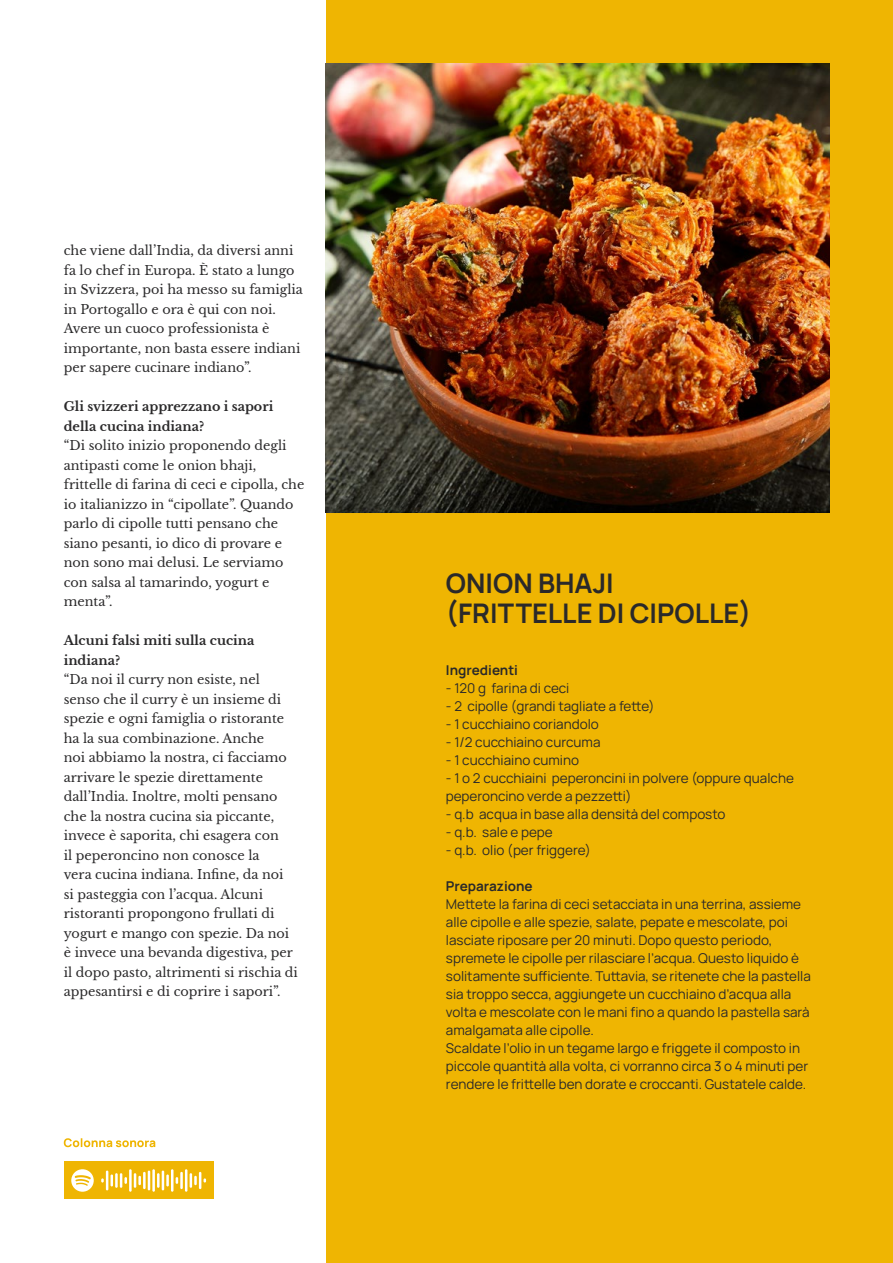
<style>
.page{position:relative;width:893px;height:1263px;background:#fff}
.page>*{position:absolute;margin:0;border:0;box-sizing:border-box;transform-origin:0 0}
.t1{font:700 27px/30px "Manrope";color:#2a292a}
.t2{font:13.5px/18px "Manrope";color:#2a292a}
.t3{font:700 13.5px "Manrope";color:#2a292a}
.t4{font:12.75px/19.5px "Libre Baskerville";color:#2a292a}
.t5{font:700 12.75px/19.5px "Libre Baskerville";color:#2a292a}
</style>
<div class="page">
<div style="left:326px;top:0;width:567px;height:1263px;background:#efb502"></div>
<img style="left:326px;top:64px;width:504px;height:449px">
<svg style="left:64px;top:1138px;width:91px;height:9px"></svg>
<div style="left:64px;top:1162px;width:150px;height:37px;background:#efb502"></div>
<svg style="left:101px;top:1178px;width:3px;height:4px"></svg>
<hr style="left:106px;top:1170px;width:2px;height:20px;background:#fff">
<svg style="left:111px;top:1174px;width:2px;height:12px"></svg>
<hr style="left:115px;top:1173px;width:3px;height:15px;background:#fff">
<svg style="left:120px;top:1173px;width:7px;height:15px"></svg>
<hr style="left:129px;top:1169px;width:3px;height:23px;background:#fff">
<svg style="left:134px;top:1173px;width:7px;height:15px"></svg>
<hr style="left:143px;top:1172px;width:3px;height:17px;background:#fff">
<hr style="left:148px;top:1170px;width:2px;height:20px;background:#fff">
<hr style="left:152px;top:1169px;width:3px;height:23px;background:#fff">
<hr style="left:157px;top:1173px;width:3px;height:15px;background:#fff">
<hr style="left:162px;top:1170px;width:2px;height:20px;background:#fff">
<svg style="left:166px;top:1174px;width:3px;height:12px"></svg>
<hr style="left:171px;top:1169px;width:2px;height:23px;background:#fff">
<svg style="left:176px;top:1177px;width:2px;height:7px"></svg>
<hr style="left:180px;top:1172px;width:3px;height:17px;background:#fff">
<hr style="left:185px;top:1169px;width:2px;height:23px;background:#fff">
<svg style="left:190px;top:1172px;width:16px;height:17px"></svg>
<svg style="left:71px;top:1169px;width:23px;height:23px"></svg>
<p class="t4" style="left:64px;top:241px;width:241px">che viene dall’India, da diversi anni fa lo chef in Europa. È stato a lungo in Svizzera, poi ha messo su famiglia in Portogallo e ora è qui con noi.<br>Avere un cuoco professionista è importante, non basta essere indiani per sapere cucinare indiano”.</p>
<p class="t5" style="left:64px;top:397px;width:211px">Gli svizzeri apprezzano i sapori della cucina indiana?</p>
<p class="t4" style="left:64px;top:436px;width:242px">“Di solito inizio proponendo degli antipasti come le onion bhaji, frittelle di farina di ceci e cipolla, che io italianizzo in “cipollate”. Quando parlo di cipolle tutti pensano che siano pesanti, io dico di provare e non sono mai delusi. Le serviamo con salsa al tamarindo, yogurt e menta”.</p>
<p class="t5" style="left:64px;top:631px;width:192px">Alcuni falsi miti sulla cucina indiana?</p>
<p class="t4" style="left:64px;top:670px;width:236px">“Da noi il curry non esiste, nel senso che il curry è un insieme di spezie e ogni famiglia o ristorante ha la sua combinazione. Anche<br>noi abbiamo la nostra, ci facciamo arrivare le spezie direttamente dall’India. Inoltre, molti pensano che la nostra cucina sia piccante, invece è saporita, chi esagera con<br>il peperoncino non conosce la<br>vera cucina indiana. Infine, da noi<br>si pasteggia con l’acqua. Alcuni ristoranti propongono frullati di yogurt e mango con spezie. Da noi è invece una bevanda digestiva, per il dopo pasto, altrimenti si rischia di appesantirsi e di coprire i sapori”.</p>
<h1 class="t1" style="left:446px;top:567px;width:307px">ONION BHAJI (FRITTELLE DI CIPOLLE)</h1>
<p class="t3" style="left:446px;top:660px;width:74px">Ingredienti</p>
<p class="t2" style="left:446px;top:678px;width:125px">- 120 g farina di ceci</p>
<p class="t2" style="left:446px;top:696px;width:210px">- 2 cipolle (grandi tagliate a fette)</p>
<p class="t2" style="left:446px;top:714px;width:154px">- 1 cucchiaino coriandolo</p>
<p class="t2" style="left:446px;top:732px;width:156px">- 1/2 cucchiaino curcuma</p>
<p class="t2" style="left:446px;top:750px;width:135px">- 1 cucchiaino cumino</p>
<p class="t2" style="left:446px;top:768px;width:349px">- 1 o 2 cucchiaini peperoncini in polvere (oppure qualche peperoncino verde a pezzetti)</p>
<p class="t2" style="left:446px;top:804px;width:281px">- q.b acqua in base alla densità del composto</p>
<p class="t2" style="left:446px;top:822px;width:108px">- q.b. sale e pepe</p>
<p class="t2" style="left:446px;top:840px;width:147px">- q.b. olio (per friggere)</p>
<p class="t3" style="left:446px;top:876px;width:88px">Preparazione</p>
<p class="t2" style="left:446px;top:894px;width:366px">Mettete la farina di ceci setacciata in una terrina, assieme alle cipolle e alle spezie, salate, pepate e mescolate, poi lasciate riposare per 20 minuti. Dopo questo periodo, spremete le cipolle per rilasciare l’acqua. Questo liquido è solitamente sufficiente. Tuttavia, se ritenete che la pastella sia troppo secca, aggiungete un cucchiaino d’acqua alla volta e mescolate con le mani fino a quando la pastella sarà amalgamata alle cipolle.<br>Scaldate l’olio in un tegame largo e friggete il composto in piccole quantità alla volta, ci vorranno circa 3 o 4 minuti per rendere le frittelle ben dorate e croccanti. Gustatele calde.</p>
</div>
